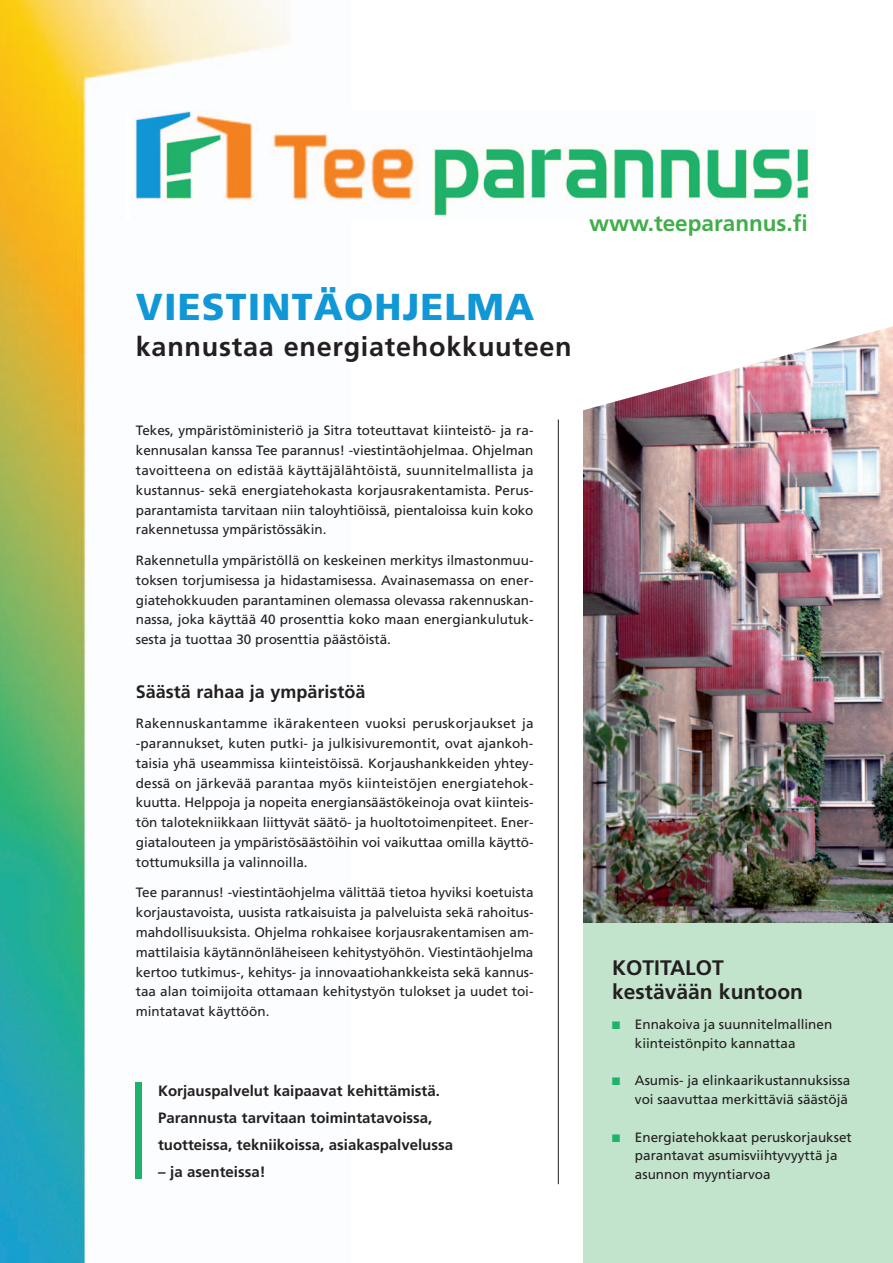
<style>
.page{position:relative;width:893px;height:1263px;background:#fff}
.page>*{position:absolute;margin:0;border:0;box-sizing:border-box;transform-origin:0 0}
.t1{font:900 37.5px "Frutiger";letter-spacing:.03em;color:#1197d6}
.t2{font:700 27px "Frutiger";letter-spacing:.03em;color:#231f20}
.t3{font:700 22.5px "Frutiger";color:#40ae49}
.t4{font:700 21px/24px "Frutiger";color:#231f20}
.t5{font:700 18px "Frutiger";color:#231f20}
.t6{font:700 15px/27px "Frutiger";color:#231f20}
.t7{font:13.5px/19.8px "Frutiger";color:#231f20;text-align:justify}
.t8{font:10.5px "Monotype Sorts";color:#1eb26a}
</style>
<div class="page">
<div style="left:584px;top:897px;width:308px;height:366px;background:#c2e3cc"></div>
<img style="left:584px;top:411px;width:308px;height:512px">
<img style="left:0;top:0;width:290px;height:1263px">
<img style="left:132px;top:110px;width:678px;height:110px">
<img style="left:583px;top:326px;width:309px;height:85px">
<hr style="left:558px;top:420px;width:1px;height:764px;background:#231f20">
<div style="left:136px;top:1082px;width:6px;height:97px;background:#1eb26a"></div>
<h3 class="t3" style="left:589px;top:210px;width:220px">www.teeparannus.fi</h3>
<h1 class="t1" style="left:136px;top:284px;width:400px">VIESTINTÄOHJELMA</h1>
<h2 class="t2" style="left:136px;top:331px;width:437px">kannustaa energiatehokkuuteen</h2>
<p class="t7" style="left:136px;top:421px;width:399px">Tekes, ympäristöministeriö ja Sitra toteuttavat kiinteistö- ja ra&shy;kennusalan kanssa Tee parannus! -viestintäohjelmaa. Ohjelman tavoitteena on edistää käyttäjälähtöistä, suunnitelmallista ja kustannus- sekä energiatehokasta korjausrakentamista. Perus&shy;parantamista tarvitaan niin taloyhtiöissä, pientaloissa kuin koko rakennetussa ympäristössäkin.</p>
<p class="t7" style="left:136px;top:550px;width:399px">Rakennetulla ympäristöllä on keskeinen merkitys ilmastonmuu&shy;toksen torjumisessa ja hidastamisessa. Avainasemassa on ener&shy;giatehokkuuden parantaminen olemassa olevassa rakennuskan&shy;nassa, joka käyttää 40 prosenttia koko maan energiankulutuk&shy;sesta ja tuottaa 30 prosenttia päästöistä.</p>
<h3 class="t5" style="left:136px;top:681px;width:231px">Säästä rahaa ja ympäristöä</h3>
<p class="t7" style="left:136px;top:714px;width:399px">Rakennuskantamme ikärakenteen vuoksi peruskorjaukset ja -parannukset, kuten putki- ja julkisivuremontit, ovat ajankoh&shy;taisia yhä useammissa kiinteistöissä. Korjaushankkeiden yhtey&shy;dessä on järkevää parantaa myös kiinteistöjen energiatehok&shy;kuutta. Helppoja ja nopeita energiansäästökeinoja ovat kiinteis&shy;tön talotekniikkaan liittyvät säätö- ja huoltotoimenpiteet. Ener&shy;giatalouteen ja ympäristösäästöihin voi vaikuttaa omilla käyttö&shy;tottumuksilla ja valinnoilla.</p>
<p class="t7" style="left:136px;top:883px;width:399px">Tee parannus! -viestintäohjelma välittää tietoa hyviksi koetuista korjaustavoista, uusista ratkaisuista ja palveluista sekä rahoitus&shy;mahdollisuuksista. Ohjelma rohkaisee korjausrakentamisen am&shy;mattilaisia käytännönläheiseen kehitystyöhön. Viestintäohjelma kertoo tutkimus-, kehitys- ja innovaatiohankkeista sekä kannus&shy;taa alan toimijoita ottamaan kehitystyön tulokset ja uudet toi&shy;mintatavat käyttöön.</p>
<p class="t6" style="left:158px;top:1078px;width:297px">Korjauspalvelut kaipaavat kehittämistä.<br>Parannusta tarvitaan toimintatavoissa, tuotteissa, tekniikoissa, asiakaspalvelussa</p>
<p class="t6" style="left:158px;top:1159px;width:109px">– ja asenteissa!</p>
<h3 class="t4" style="left:612px;top:956px;width:192px">KOTITALOT kestävään kuntoon</h3>
<p class="t7" style="left:635px;top:1015px;width:199px;line-height:18.8px">Ennakoiva ja suunnitelmallinen kiinteistönpito kannattaa</p>
<p class="t7" style="left:635px;top:1071px;width:217px;line-height:18.8px">Asumis- ja elinkaarikustannuksissa voi saavuttaa merkittäviä säästöjä</p>
<p class="t7" style="left:635px;top:1128px;width:218px;line-height:18.8px;text-align:left">Energiatehokkaat peruskorjaukset parantavat asumisviihtyvyyttä ja asunnon myyntiarvoa</p>
<p class="t8" style="left:612px;top:1019px;width:9px">■</p>
<p class="t8" style="left:612px;top:1076px;width:9px">■</p>
<p class="t8" style="left:612px;top:1132px;width:9px">■</p>
</div>
